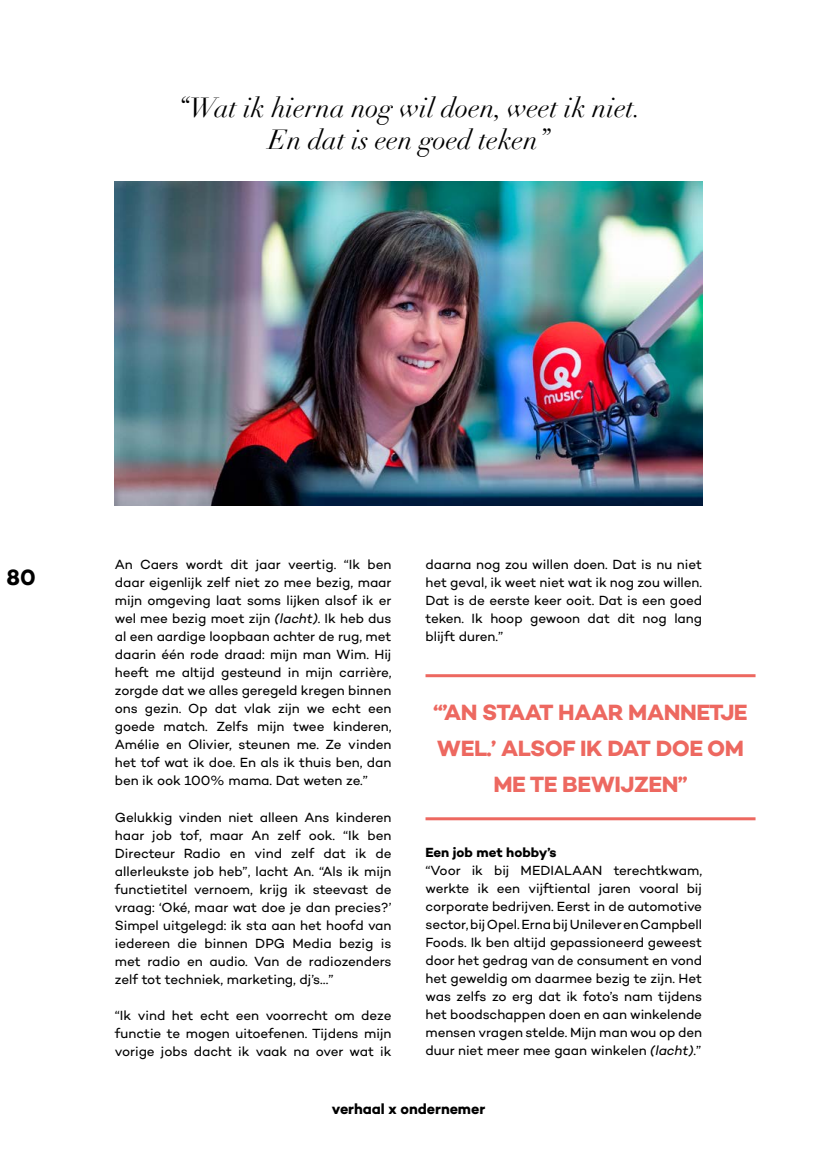
<style>
.page{position:relative;width:817px;height:1157px;background:#fff}
.page>*{position:absolute;margin:0;border:0;box-sizing:border-box;transform-origin:0 0}
.t1{font:italic 27px/32.4px "Didot";color:#000;text-align:center}
.t2{font:700 22.5px/36px "Campton";letter-spacing:-.02em;color:#ed6860;text-align:center}
.t3{font:700 22.5px "Campton";color:#000}
.t4{font:700 15px "Campton";letter-spacing:-.005em;color:#000}
.t5{font:13.5px/18px "Campton";letter-spacing:-.005em;color:#000;text-align:justify}
.t6{font:700 13.5px "Campton";letter-spacing:-.005em;color:#000}
.s1{font-style:italic}
</style>
<div class="page">
<img style="left:115px;top:182px;width:587px;height:323px">
<hr style="left:425px;top:674px;width:330px;height:3px;background:#ed6860">
<hr style="left:425px;top:817px;width:330px;height:3px;background:#ed6860">
<h1 class="t1" style="left:177px;top:92px;width:465px">“Wat ik hierna nog wil doen, weet ik niet.<br>En dat is een goed teken”</h1>
<h2 class="t3" style="left:7px;top:563px;width:31px">80</h2>
<p class="t5" style="left:115px;top:555px;width:278px">An Caers wordt dit jaar veertig. “Ik ben daar eigenlijk zelf niet zo mee bezig, maar mijn omgeving laat soms lijken alsof ik er wel mee bezig moet zijn <span class="s1">(lacht)</span>. Ik heb dus al een aardige loopbaan achter de rug, met daarin één rode draad: mijn man Wim. Hij heeft me altijd gesteund in mijn carrière, zorgde dat we alles geregeld kregen binnen ons gezin. Op dat vlak zijn we echt een goede match. Zelfs mijn twee kinderen, Amélie en Olivier, steunen me. Ze vinden het tof wat ik doe. En als ik thuis ben, dan ben ik ook 100% mama. Dat weten ze.”</p>
<p class="t5" style="left:115px;top:807px;width:278px">Gelukkig vinden niet alleen Ans kinderen haar job tof, maar An zelf ook. “Ik ben Directeur Radio en vind zelf dat ik de allerleukste job heb”, lacht An. “Als ik mijn functietitel vernoem, krijg ik steevast de vraag: ‘Oké, maar wat doe je dan precies?’ Simpel uitgelegd: ik sta aan het hoofd van iedereen die binnen DPG Media bezig is met radio en audio. Van de radiozenders zelf tot techniek, marketing, dj’s…”</p>
<p class="t5" style="left:115px;top:1005px;width:278px">“Ik vind het echt een voorrecht om deze functie te mogen uitoefenen. Tijdens mijn vorige jobs dacht ik vaak na over wat ik</p>
<p class="t5" style="left:425px;top:555px;width:278px">daarna nog zou willen doen. Dat is nu niet het geval, ik weet niet wat ik nog zou willen.<br>Dat is de eerste keer ooit. Dat is een goed teken. Ik hoop gewoon dat dit nog lang blijft duren.”</p>
<h2 class="t2" style="left:433px;top:694px;width:316px">“’AN STAAT HAAR MANNETJE<br>WEL.’ ALSOF IK DAT DOE OM<br>ME TE BEWIJZEN”</h2>
<p class="t6" style="left:425px;top:844px;width:132px">Een job met hobby’s</p>
<p class="t5" style="left:425px;top:861px;width:278px">“Voor ik bij MEDIALAAN terechtkwam, werkte ik een vijftiental jaren vooral bij corporate bedrijven. Eerst in de automotive sector, bij Opel. Erna bij Unilever en Campbell Foods. Ik ben altijd gepassioneerd geweest door het gedrag van de consument en vond het geweldig om daarmee bezig te zijn. Het was zelfs zo erg dat ik foto’s nam tijdens het boodschappen doen en aan winkelende mensen vragen stelde. Mijn man wou op den duur niet meer mee gaan winkelen <span class="s1">(lacht)</span>.”</p>
<p class="t4" style="left:332px;top:1099px;width:155px">verhaal x ondernemer</p>
</div>
